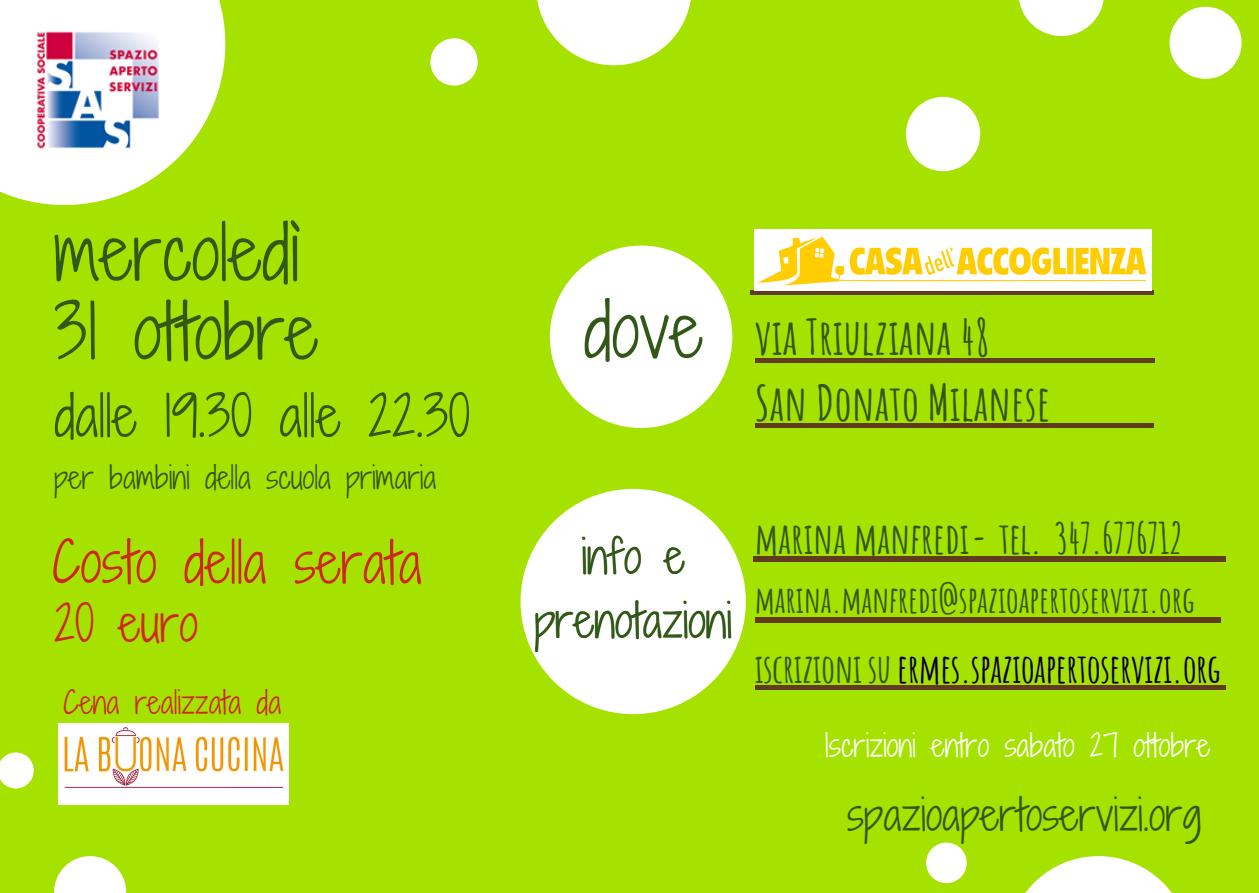
<style>
.page{position:relative;width:1259px;height:893px;background:#a5e200}
.page>*{position:absolute;margin:0;border:0;box-sizing:border-box;transform-origin:0 0}
.t1{font:72.6px/78.9px "Shadows Into Light Two";color:#315817}
.t2{font:54.3px "Shadows Into Light Two";color:#315817}
.t3{font:54.3px "Shadows Into Light Two";letter-spacing:-.005em;color:#ce281d}
.t4{font:700 48.3px/66px "Amatic SC";color:#315817}
.t5{font:48.3px "Shadows Into Light Two";color:#ce281d}
.t6{font:45.3px/63px "Shadows Into Light Two";color:#315817;text-align:center}
.t7{font:700 42.3px "Amatic SC";color:#315817}
.t8{font:42.3px "Shadows Into Light Two";color:#315817}
.t9{font:700 39.3px "Amatic SC";letter-spacing:-.015em;color:#0a0033}
.t10{font:700 36.3px "Amatic SC";letter-spacing:-.01em;color:#315817}
.t11{font:30.3px "Shadows Into Light Two";color:#fff}
.t12{font:30.3px "Shadows Into Light Two";color:#315817}
.t13{font:30.3px "Shadows Into Light Two";letter-spacing:-.005em;color:#ce281d}
.s1{color:#315817}
</style>
<div class="page">
<svg style="left:1025px;top:856px;width:147px;height:37px"></svg>
<svg style="left:550px;top:246px;width:182px;height:182px"></svg>
<svg style="left:537px;top:0;width:154px;height:65px"></svg>
<svg style="left:926px;top:842px;width:40px;height:41px"></svg>
<svg style="left:520px;top:489px;width:226px;height:225px;fill:#fff"></svg>
<svg style="left:430px;top:38px;width:48px;height:48px"></svg>
<svg style="left:0;top:0;width:226px;height:205px;fill:#fff"></svg>
<hr style="left:750px;top:291px;width:403px;height:4px;background:#603c1a">
<hr style="left:755px;top:358px;width:400px;height:4px;background:#603c1a">
<hr style="left:755px;top:424px;width:398px;height:4px;background:#603c1a">
<div style="left:755px;top:617px;width:465px;height:6px;background:#603c1a"></div>
<hr style="left:755px;top:685px;width:470px;height:4px;background:#603c1a">
<div style="left:753px;top:557px;width:472px;height:5px;background:#603c1a"></div>
<img style="left:34px;top:29px;width:128px;height:122px">
<svg style="left:54px;top:856px;width:72px;height:37px"></svg>
<svg style="left:0;top:752px;width:34px;height:36px"></svg>
<svg style="left:1019px;top:0;width:85px;height:36px"></svg>
<svg style="left:1169px;top:7px;width:72px;height:72px"></svg>
<svg style="left:906px;top:97px;width:74px;height:74px"></svg>
<img style="left:755px;top:230px;width:396px;height:61px">
<img style="left:59px;top:723px;width:229px;height:81px">
<h1 class="t1" style="left:54px;top:213px;width:266px">mercoledì<br>31 ottobre</h1>
<h2 class="t2" style="left:54px;top:376px;width:417px">dalle 19.30 alle 22.30</h2>
<p class="t12" style="left:54px;top:455px;width:384px">per bambini della scuola primaria</p>
<h2 class="t3" style="left:52px;top:523px;width:372px">Costo della serata</h2>
<p class="t5" style="left:54px;top:588px;width:145px">20 euro</p>
<p class="t13" style="left:63px;top:680px;width:220px">Cena realizzata da</p>
<h1 class="t1" style="left:583px;top:290px;width:121px">dove</h1>
<p class="t4" style="left:755px;top:304px;width:297px">via Triulziana 48<br>San Donato Milanese</p>
<p class="t6" style="left:534px;top:525px;width:199px">info e prenotazioni</p>
<p class="t7" style="left:755px;top:511px;width:430px">marina manfredi- tel. 347.6776712</p>
<p class="t10" style="left:755px;top:576px;width:441px">marina.manfredi@spazioapertoservizi.org</p>
<p class="t9" style="left:755px;top:643px;width:467px"><span class="s1">iscrizioni su</span> ermes.spazioapertoservizi.org</p>
<p class="t11" style="left:824px;top:723px;width:387px">Iscrizioni entro sabato 27 ottobre</p>
<p class="t8" style="left:847px;top:784px;width:356px">spazioapertoservizi.org</p>
</div>
